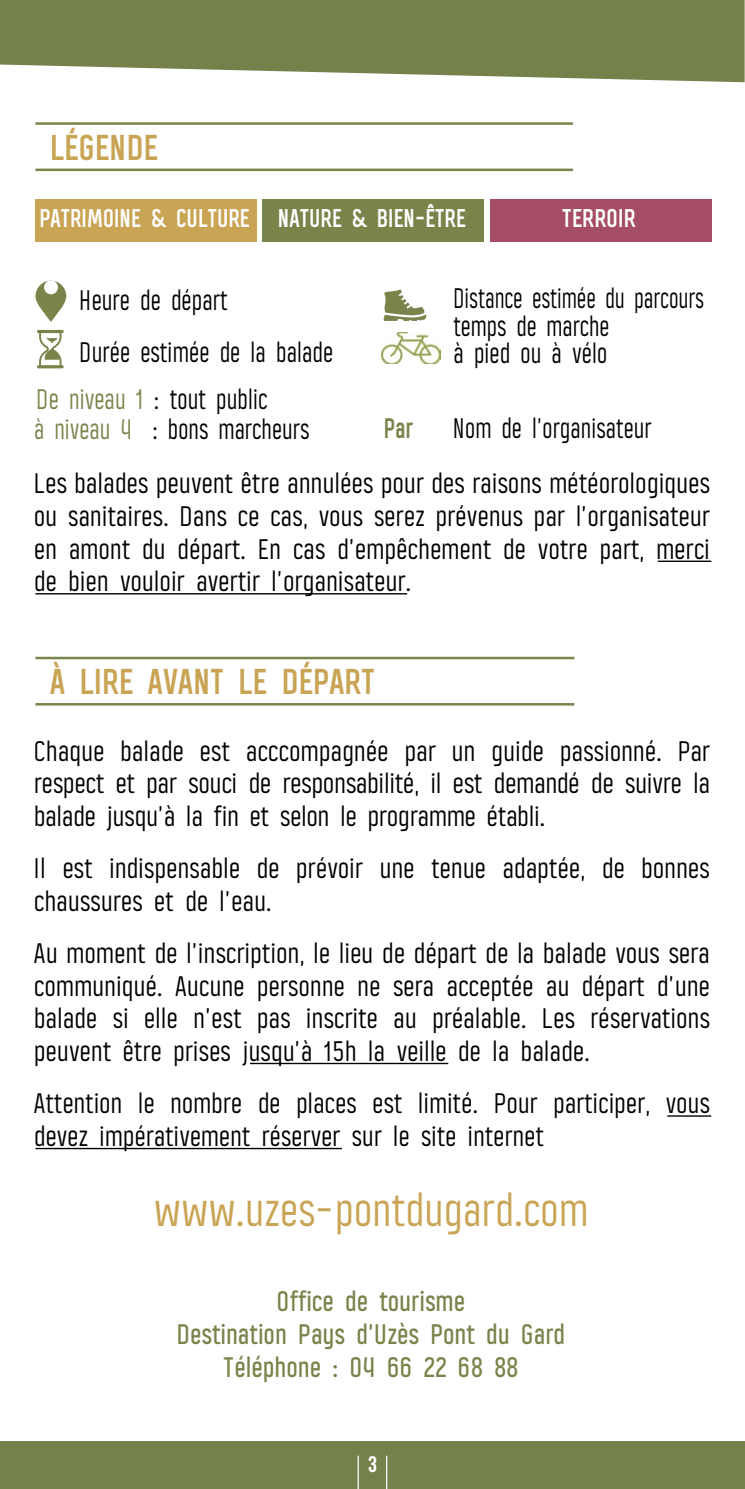
<style>
.page{position:relative;width:745px;height:1489px;background:#fff}
.page>*{position:absolute;margin:0;border:0;box-sizing:border-box;transform-origin:0 0}
.t1{font:45px "Alasar";letter-spacing:.01em;color:#c9a454}
.t2{font:700 35px "Alasar";letter-spacing:.01em;color:#c9a454}
.t3{font:27.5px/32.5px "Alasar";letter-spacing:.01em;color:#000;text-align:justify}
.t4{font:500 27.5px/33px "Alasar";letter-spacing:.01em;color:#78844a;text-align:center}
.t5{font:27.5px/52px "Alasar";letter-spacing:.01em;color:#000;scale:.9 1}
.t6{font:27.5px/27.5px "Alasar";letter-spacing:.01em;color:#000;scale:.83 1}
.t7{font:27.5px "Alasar";letter-spacing:.01em;color:#000;scale:.89 1}
.t8{font:700 27.5px "Alasar";color:#78844a;scale:.89 1}
.t9{font:700 25px "Alasar";letter-spacing:.01em;color:#fff;scale:.95 1}
.t10{font:700 25px "Alasar";letter-spacing:.01em;color:#fff}
.t11{font:700 22.5px "Bebas Neue";color:#fff}
.s1{color:#78844a}
</style>
<div class="page">
<div style="left:0;top:1440px;width:744px;height:48px;background:#75814a"></div>
<hr style="left:357px;top:1455px;width:1px;height:33px;background:#fff">
<hr style="left:386px;top:1455px;width:1px;height:33px;background:#fff">
<hr style="left:250px;top:1062px;width:198px;height:2px;background:#000">
<hr style="left:667px;top:1115px;width:43px;height:1px;background:#000">
<hr style="left:35px;top:1147px;width:307px;height:2px;background:#000">
<hr style="left:35px;top:656px;width:539px;height:3px;background:#78844a">
<hr style="left:35px;top:703px;width:539px;height:2px;background:#78844a">
<svg style="left:35px;top:281px;width:31px;height:41px"></svg>
<div style="left:44px;top:280px;width:14px;height:14px;background:#fff;border-radius:50%"></div>
<svg style="left:37px;top:330px;width:27px;height:38px"></svg>
<hr style="left:35px;top:122px;width:537px;height:3px;background:#78844a">
<hr style="left:35px;top:168px;width:537px;height:3px;background:#78844a">
<div style="left:35px;top:199px;width:221px;height:42px;background:#c9a454"></div>
<div style="left:489px;top:199px;width:221px;height:42px;background:#a64d66"></div>
<div style="left:262px;top:199px;width:221px;height:42px;background:#78844a"></div>
<svg style="left:383px;top:289px;width:43px;height:32px"></svg>
<hr style="left:657px;top:560px;width:53px;height:2px;background:#000">
<hr style="left:35px;top:593px;width:372px;height:1px;background:#000">
<img style="left:381px;top:332px;width:59px;height:31px">
<svg style="left:0;top:0;width:744px;height:82px;background:#838e5d"></svg>
<p class="t2" style="left:53px;top:125px;width:109px">LÉGENDE</p>
<p class="t9" style="left:41px;top:202px;width:449px">PATRIMOINE &amp; CULTURE NATURE &amp; BIEN-ÊTRE</p>
<p class="t10" style="left:563px;top:202px;width:75px">TERROIR</p>
<p class="t5" style="left:81px;top:273px;width:283px">Heure de départ<br>Durée estimée de la balade</p>
<p class="t6" style="left:454px;top:284px;width:303px">Distance estimée du parcours temps de marche<br>à pied ou à vélo</p>
<p class="t5" style="left:38px;top:372px;width:258px"><span class="s1">De niveau 1</span> : tout public</p>
<p class="t7" style="left:35px;top:412px;width:310px"><span class="s1">à niveau 4</span> : bons marcheurs</p>
<p class="t8" style="left:385px;top:410px;width:34px">Par</p>
<p class="t7" style="left:454px;top:410px;width:224px">Nom de l’organisateur</p>
<p class="t3" style="left:35px;top:466px;width:677px">Les balades peuvent être annulées pour des raisons météorologiques ou sanitaires. Dans ce cas, vous serez prévenus par l’organisateur en amont du départ. En cas d’empêchement de votre part, merci de bien vouloir avertir l’organisateur.</p>
<p class="t2" style="left:53px;top:659px;width:326px">À LIRE AVANT LE DÉPART</p>
<p class="t3" style="left:35px;top:733px;width:677px">Chaque balade est acccompagnée par un guide passionné. Par respect et par souci de responsabilité, il est demandé de suivre la balade jusqu’à la fin et selon le programme établi.</p>
<p class="t3" style="left:35px;top:851px;width:676px">Il est indispensable de prévoir une tenue adaptée, de bonnes chaussures et de l’eau.</p>
<p class="t3" style="left:35px;top:936px;width:677px">Au moment de l’inscription, le lieu de départ de la balade vous sera communiqué. Aucune personne ne sera acceptée au départ d’une balade si elle n’est pas inscrite au préalable. Les réservations peuvent être prises jusqu’à 15h la veille de la balade.</p>
<p class="t3" style="left:35px;top:1086px;width:676px">Attention le nombre de places est limité. Pour participer, vous devez impérativement réserver sur le site internet</p>
<h1 class="t1" style="left:156px;top:1181px;width:435px">www.uzes-pontdugard.com</h1>
<p class="t4" style="left:178px;top:1283px;width:389px">Office de tourisme<br>Destination Pays d’Uzès Pont du Gard<br>Téléphone : 04 66 22 68 88</p>
<p class="t11" style="left:368px;top:1451px;width:10px">3</p>
</div>
